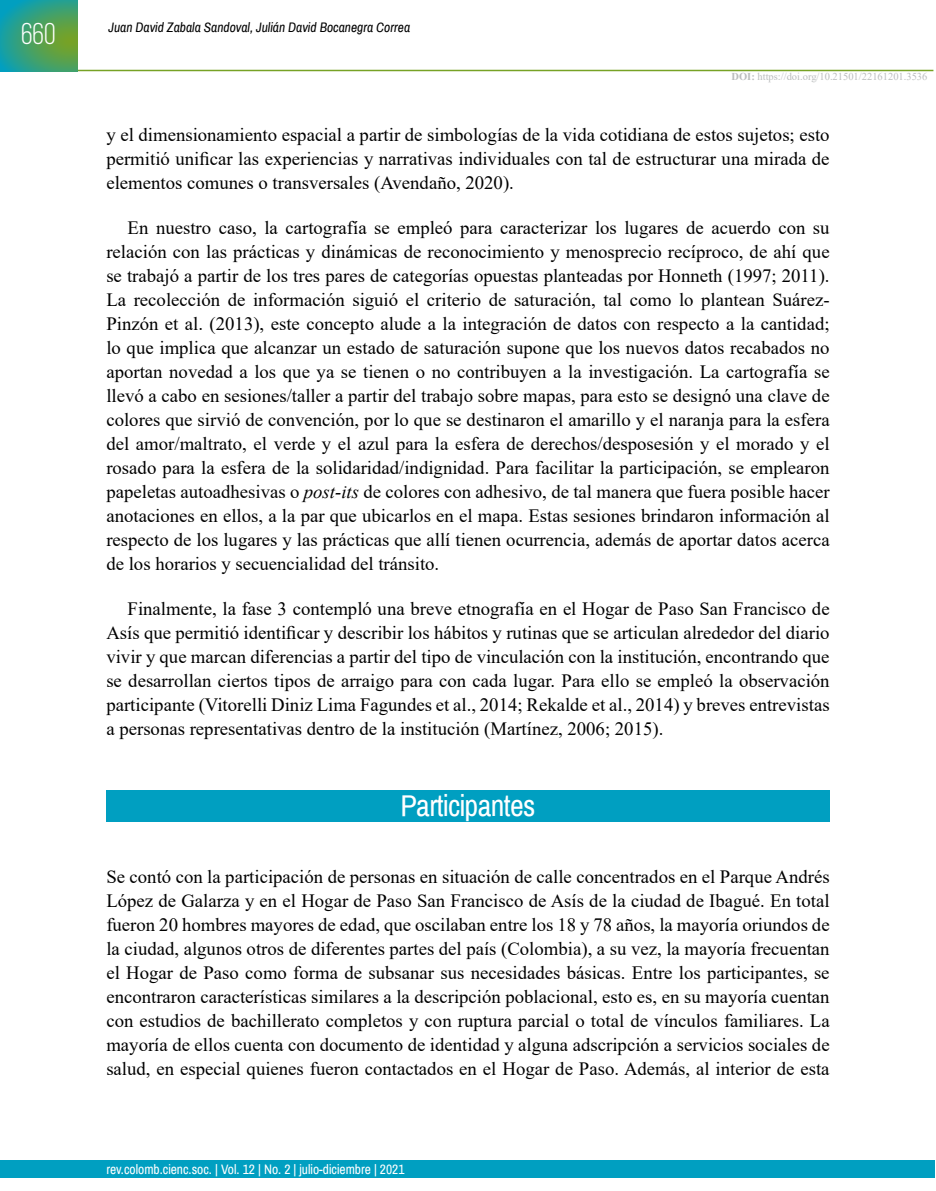
<style>
.page{position:relative;width:936px;height:1191px;background:#fff}
.page>*{position:absolute;margin:0;border:0;box-sizing:border-box;transform-origin:0 0}
.t1{font:30px "Archivo Narrow";letter-spacing:-.02em;color:#fff}
.t2{font:30px "Bebas Neue";color:#fff}
.t3{font:18.75px/24px "Times New Roman";color:#000;text-align:justify}
.t4{font:13.5px "Archivo Narrow";color:#fff}
.t5{font:italic 13.5px "Archivo Narrow";color:#000}
.t6{font:10.5px "Times New Roman";color:#bbbdbe}
.s1{font-weight:700}
.s2{font-style:italic}
</style>
<div class="page">
<div style="left:0;top:1160px;width:934px;height:18px;background:#009fc1"></div>
<hr style="left:77px;top:70px;width:856px;height:1px;background:#77a225">
<svg style="left:0;top:0;width:78px;height:71px;background:#3ca071"></svg>
<div style="left:106px;top:790px;width:723px;height:32px;background:#009fc1"></div>
<h1 class="t2" style="left:21px;top:18px;width:36px">660</h1>
<p class="t5" style="left:108px;top:19px;width:303px">Juan David Zabala Sandoval, Julián David Bocanegra Correa</p>
<p class="t6" style="left:731px;top:69px;width:197px"><span class="s1">DOI:</span> https://doi.org/10.21501/22161201.3536</p>
<p class="t3" style="left:106px;top:122px;width:724px">y el dimensionamiento espacial a partir de simbologías de la vida cotidiana de estos sujetos; esto permitió unificar las experiencias y narrativas individuales con tal de estructurar una mirada de elementos comunes o transversales (Avendaño, 2020).</p>
<p class="t3" style="left:106px;top:215px;width:724px;text-indent:21px">En nuestro caso, la cartografía se empleó para caracterizar los lugares de acuerdo con su relación con las prácticas y dinámicas de reconocimiento y menosprecio recíproco, de ahí que se trabajó a partir de los tres pares de categorías opuestas planteadas por Honneth (1997; 2011).<br>La recolección de información siguió el criterio de saturación, tal como lo plantean Suárez-Pinzón et al. (2013), este concepto alude a la integración de datos con respecto a la cantidad; lo que implica que alcanzar un estado de saturación supone que los nuevos datos recabados no aportan novedad a los que ya se tienen o no contribuyen a la investigación. La cartografía se llevó a cabo en sesiones/taller a partir del trabajo sobre mapas, para esto se designó una clave de colores que sirvió de convención, por lo que se destinaron el amarillo y el naranja para la esfera del amor/maltrato, el verde y el azul para la esfera de derechos/desposesión y el morado y el rosado para la esfera de la solidaridad/indignidad. Para facilitar la participación, se emplearon papeletas autoadhesivas o <span class="s2">post-its</span> de colores con adhesivo, de tal manera que fuera posible hacer anotaciones en ellos, a la par que ubicarlos en el mapa. Estas sesiones brindaron información al respecto de los lugares y las prácticas que allí tienen ocurrencia, además de aportar datos acerca de los horarios y secuencialidad del tránsito.</p>
<p class="t3" style="left:106px;top:596px;width:724px;text-indent:21px">Finalmente, la fase 3 contempló una breve etnografía en el Hogar de Paso San Francisco de Asís que permitió identificar y describir los hábitos y rutinas que se articulan alrededor del diario vivir y que marcan diferencias a partir del tipo de vinculación con la institución, encontrando que se desarrollan ciertos tipos de arraigo para con cada lugar. Para ello se empleó la observación participante (Vitorelli Diniz Lima Fagundes et al., 2014; Rekalde et al., 2014) y breves entrevistas a personas representativas dentro de la institución (Martínez, 2006; 2015).</p>
<h1 class="t1" style="left:400px;top:787px;width:136px">Participantes</h1>
<p class="t3" style="left:106px;top:864px;width:724px">Se contó con la participación de personas en situación de calle concentrados en el Parque Andrés López de Galarza y en el Hogar de Paso San Francisco de Asís de la ciudad de Ibagué. En total fueron 20 hombres mayores de edad, que oscilaban entre los 18 y 78 años, la mayoría oriundos de la ciudad, algunos otros de diferentes partes del país (Colombia), a su vez, la mayoría frecuentan el Hogar de Paso como forma de subsanar sus necesidades básicas. Entre los participantes, se encontraron características similares a la descripción poblacional, esto es, en su mayoría cuentan con estudios de bachillerato completos y con ruptura parcial o total de vínculos familiares. La mayoría de ellos cuenta con documento de identidad y alguna adscripción a servicios sociales de salud, en especial quienes fueron contactados en el Hogar de Paso. Además, al interior de esta</p>
<p class="t4" style="left:106px;top:1160px;width:300px">rev.colomb.cienc.soc. | Vol. 12 | No. 2 | julio-diciembre | 2021</p>
</div>
